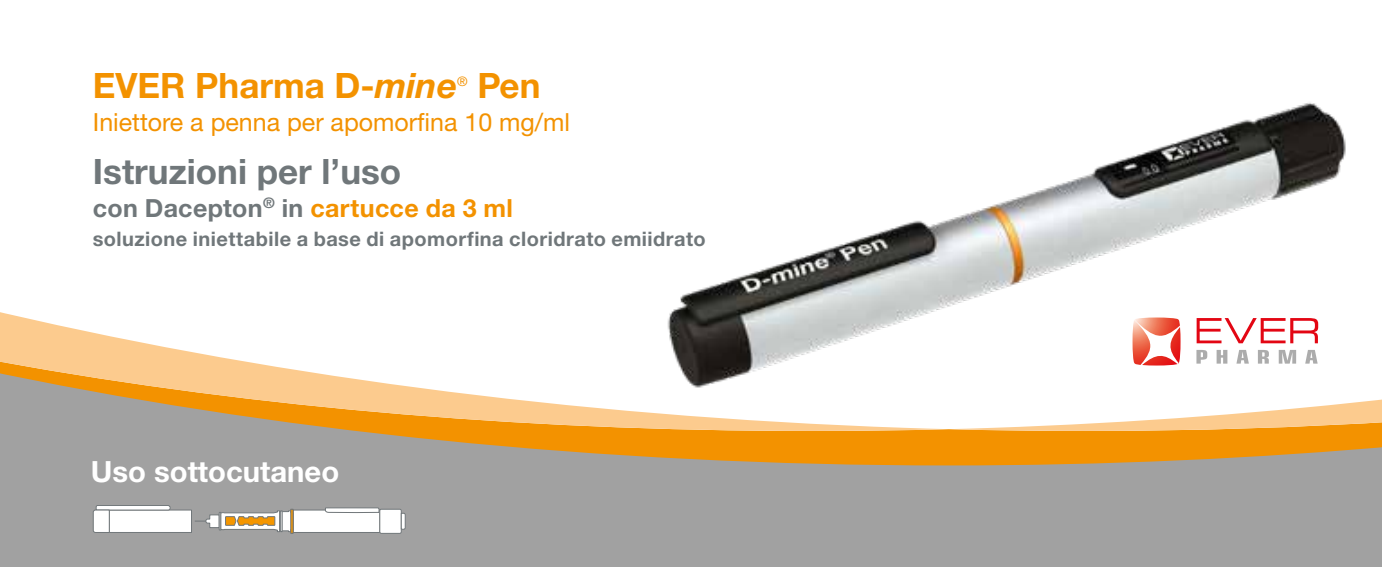
<style>
.page{position:relative;width:1382px;height:567px;background:#fff}
.page>*{position:absolute;margin:0;border:0;box-sizing:border-box;transform-origin:0 0}
.t1{font:700 35px "Helvetica Neue LTCYR";color:#f39200}
.t2{font:700 35px "Helvetica Neue LTCYR";color:#70777a}
.t3{font:700 29.25px "Helvetica Neue LTCYR";color:#fff}
.t4{font:25px "Helvetica Neue LTW1 G";color:#f39200}
.t5{font:700 25px "Helvetica Neue LTCYR";letter-spacing:.015em;color:#70777a}
.t6{font:700 20px "Helvetica Neue LTCYR";letter-spacing:.02em;color:#70777a}
.t7{font:13px "Helvetica Neue LTW1 G";color:#f39200}
.s1{font-family:"Helvetica Neue";font-style:italic}
.s2{color:#f39200}
</style>
<div class="page">
<div style="left:0;top:465px;width:1382px;height:102px;background:#a1a1a1"></div>
<svg style="left:0;top:431px;width:1382px;height:34px;background:#ce9848"></svg>
<svg style="left:0;top:312px;width:1382px;height:119px"></svg>
<div style="left:109px;top:510px;width:82px;height:22px;background:#fff"></div>
<div style="left:109px;top:510px;width:83px;height:23px;border:1px solid #71777a"></div>
<div style="left:380px;top:509px;width:21px;height:24px;background:#fff;border-radius:2px"></div>
<div style="left:379px;top:509px;width:23px;height:25px;border:1px solid #71777a;border-radius:2px"></div>
<svg style="left:400px;top:512px;width:6px;height:18px"></svg>
<svg style="left:93px;top:505px;width:78px;height:28px"></svg>
<svg style="left:195px;top:507px;width:186px;height:26px"></svg>
<svg style="left:290px;top:509px;width:4px;height:25px"></svg>
<img style="left:650px;top:102px;width:717px;height:304px">
<h1 class="t1" style="left:93px;top:64px;width:366px">EVER Pharma D-<span class="s1">mine</span></h1>
<p class="t7" style="left:457px;top:73px;width:12px">®</p>
<h1 class="t1" style="left:477px;top:64px;width:65px">Pen</h1>
<p class="t4" style="left:93px;top:106px;width:479px">Iniettore a penna per apomorfina 10 mg/ml</p>
<h1 class="t2" style="left:93px;top:149px;width:310px">Istruzioni per l’uso</h1>
<p class="t5" style="left:93px;top:192px;width:422px">con Dacepton<sup>®</sup> in <span class="s2">cartucce da 3 ml</span></p>
<p class="t6" style="left:93px;top:227px;width:614px">soluzione iniettabile a base di apomorfina cloridrato emiidrato</p>
<h2 class="t3" style="left:91px;top:453px;width:250px">Uso sottocutaneo</h2>
</div>
